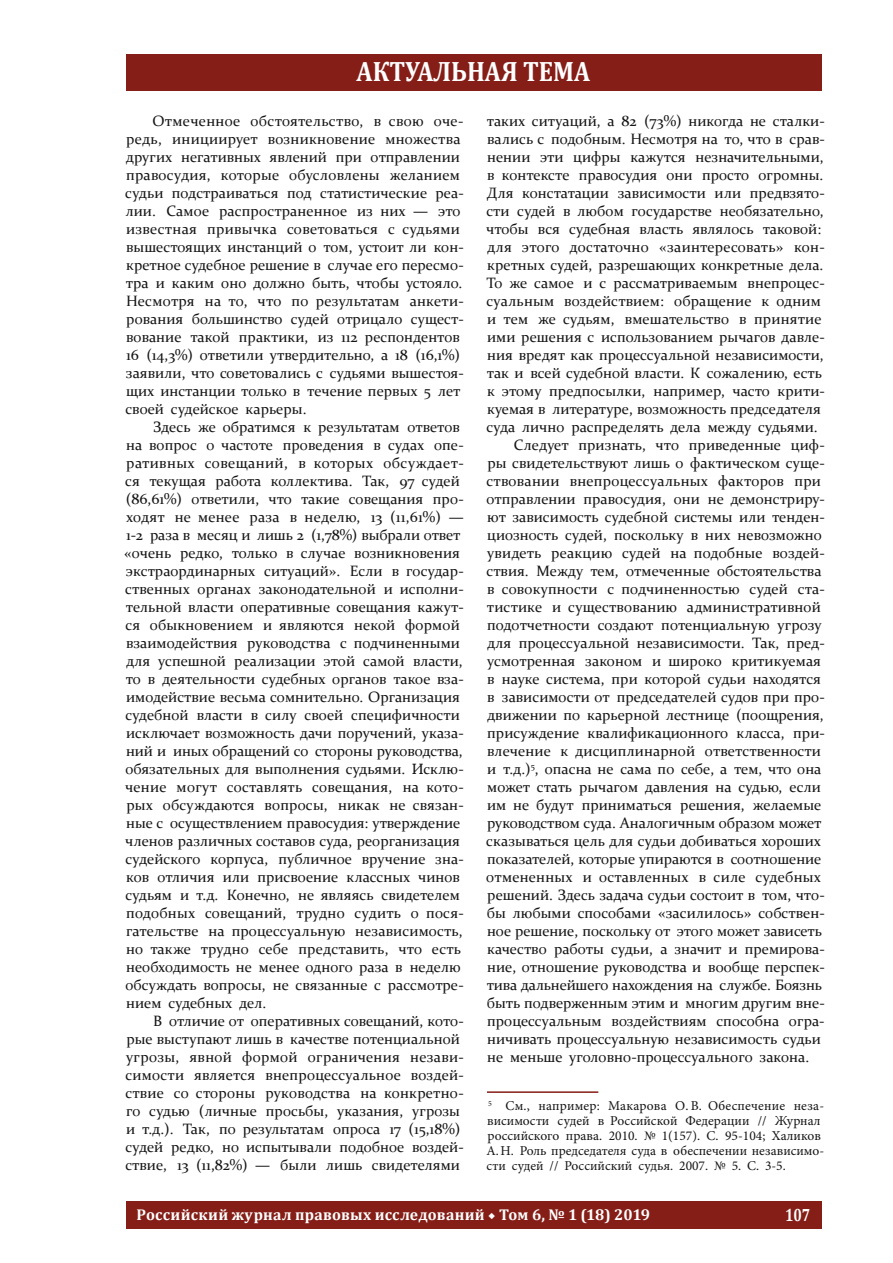
<style>
.page{position:relative;width:893px;height:1263px;background:#fff}
.page>*{position:absolute;margin:0;border:0;box-sizing:border-box;transform-origin:0 0}
.t1{font:700 28.2px "Cambria";color:#fff;scale:.88 1}
.t2{font:700 17.85px "Cambria";color:#fff;scale:.8 1}
.t3{font:700 15.6px "Cambria";letter-spacing:.015em;color:#fff}
.t4{font:15px/18px "Constantia";color:#131413}
.t5{font:13.5px/15px "Minion Pro";color:#131413}
.s1{font-family:"Minion Pro"}
</style>
<div class="page">
<div style="left:126px;top:54px;width:695px;height:36px;background:#851e17"></div>
<div style="left:126px;top:1202px;width:695px;height:27px;background:#851e17"></div>
<hr style="left:487px;top:1091px;width:111px;height:2px;background:#851e17">
<h1 class="t1" style="left:357px;top:51px;width:267px">АКТУАЛЬНАЯ ТЕМА</h1>
<p class="t4" style="left:125px;top:111px;width:340px;text-indent:27px">Отмеченное обстоятельство, в свою оче&shy;редь, инициирует возникновение множества других негативных явлений при отправлении правосудия, которые обусловлены желанием судьи подстраиваться под статистические реа&shy;лии. Самое распространенное из них — это известная привычка советоваться с судьями вышестоящих инстанций о том, устоит ли кон&shy;кретное судебное решение в случае его пересмо&shy;тра и каким оно должно быть, чтобы устояло.<br>Несмотря на то, что по результатам анкети&shy;рования большинство судей отрицало сущест&shy;вование такой практики, из 112 респондентов 16 (14,3%) ответили утвердительно, а 18 (16,1%) заявили, что советовались с судьями вышестоя&shy;щих инстанции только в течение первых 5 лет своей судейское карьеры.</p>
<p class="t4" style="left:124px;top:417px;width:341px;text-indent:29px">Здесь же обратимся к результатам ответов на вопрос о частоте проведения в судах опе&shy;ративных совещаний, в которых обсуждает&shy;ся текущая работа коллектива. Так, 97 судей (86,61%) ответили, что такие совещания про&shy;ходят не менее раза в неделю, 13 (11,61%) — 1-2 раза в месяц и лишь 2 (1,78%) выбрали ответ «очень редко, только в случае возникновения экстраординарных ситуаций». Если в государ&shy;ственных органах законодательной и исполни&shy;тельной власти оперативные совещания кажут&shy;ся обыкновением и являются некой формой взаимодействия руководства с подчиненными для успешной реализации этой самой власти, то в деятельности судебных органов такое вза&shy;имодействие весьма сомнительно. Организация судебной власти в силу своей специфичности исключает возможность дачи поручений, указа&shy;ний и иных обращений со стороны руководства, обязательных для выполнения судьями. Исклю&shy;чение могут составлять совещания, на кото&shy;рых обсуждаются вопросы, никак не связан&shy;ные с осуществлением правосудия: утверждение членов различных составов суда, реорганизация судейского корпуса, публичное вручение зна&shy;ков отличия или присвоение классных чинов судьям и т.д. Конечно, не являясь свидетелем подобных совещаний, трудно судить о пося&shy;гательстве на процессуальную независимость, но также трудно себе представить, что есть необходимость не менее одного раза в неделю обсуждать вопросы, не связанные с рассмотре&shy;нием судебных дел.</p>
<p class="t4" style="left:125px;top:1011px;width:340px;text-indent:28px">В отличие от оперативных совещаний, кото&shy;рые выступают лишь в качестве потенциальной угрозы, явной формой ограничения незави&shy;симости является внепроцессуальное воздей&shy;ствие со стороны руководства на конкретно&shy;го судью (личные просьбы, указания, угрозы и т.д.). Так, по результатам опроса 17 (15,18%) судей редко, но испытывали подобное воздей&shy;ствие, 13 (11,82%) — были лишь свидетелями</p>
<p class="t4" style="left:487px;top:111px;width:339px">таких ситуаций, а 82 (73%) никогда не сталки-</p>
<p class="t4" style="left:487px;top:129px;width:339px">вались с подобным. Несмотря на то, что в срав-</p>
<p class="t4" style="left:487px;top:147px;width:338px">нении эти цифры кажутся незначительными,</p>
<p class="t4" style="left:487px;top:165px;width:338px">в контексте правосудия они просто огромны.</p>
<p class="t4" style="left:487px;top:183px;width:339px">Для констатации зависимости или предвзято-</p>
<p class="t4" style="left:486px;top:201px;width:339px">сти судей в любом государстве необязательно,</p>
<p class="t4" style="left:486px;top:219px;width:337px">чтобы вся судебная власть являлось таковой:</p>
<p class="t4" style="left:487px;top:237px;width:339px">для этого достаточно «заинтересовать» кон-</p>
<p class="t4" style="left:487px;top:255px;width:338px">кретных судей, разрешающих конкретные дела.</p>
<p class="t4" style="left:487px;top:273px;width:340px">То же самое и с рассматриваемым внепроцес-</p>
<p class="t4" style="left:486px;top:291px;width:336px">суальным воздействием: обращение к одним</p>
<p class="t4" style="left:487px;top:309px;width:336px">и тем же судьям, вмешательство в принятие</p>
<p class="t4" style="left:487px;top:327px;width:339px">ими решения с использованием рычагов давле-</p>
<p class="t4" style="left:487px;top:345px;width:338px">ния вредят как процессуальной независимости,</p>
<p class="t4" style="left:487px;top:363px;width:337px">так и всей судебной власти. К сожалению, есть</p>
<p class="t4" style="left:487px;top:381px;width:339px">к этому предпосылки, например, часто крити-</p>
<p class="t4" style="left:487px;top:399px;width:335px">куемая в литературе, возможность председателя</p>
<p class="t4" style="left:486px;top:417px;width:333px">суда лично распределять дела между судьями.</p>
<p class="t4" style="left:514px;top:435px;width:313px">Следует признать, что приведенные циф-</p>
<p class="t4" style="left:487px;top:453px;width:339px">ры свидетельствуют лишь о фактическом суще-</p>
<p class="t4" style="left:486px;top:471px;width:336px">ствовании внепроцессуальных факторов при</p>
<p class="t4" style="left:486px;top:489px;width:340px">отправлении правосудия, они не демонстриру-</p>
<p class="t4" style="left:487px;top:507px;width:339px">ют зависимость судебной системы или тенден-</p>
<p class="t4" style="left:487px;top:525px;width:336px">циозность судей, поскольку в них невозможно</p>
<p class="t4" style="left:487px;top:543px;width:339px">увидеть реакцию судей на подобные воздей-</p>
<p class="t4" style="left:486px;top:561px;width:337px">ствия. Между тем, отмеченные обстоятельства</p>
<p class="t4" style="left:487px;top:579px;width:339px">в совокупности с подчиненностью судей ста-</p>
<p class="t4" style="left:487px;top:597px;width:335px">тистике и существованию административной</p>
<p class="t4" style="left:487px;top:615px;width:336px">подотчетности создают потенциальную угрозу</p>
<p class="t4" style="left:487px;top:633px;width:339px">для процессуальной независимости. Так, пред-</p>
<p class="t4" style="left:487px;top:651px;width:335px">усмотренная законом и широко критикуемая</p>
<p class="t4" style="left:487px;top:669px;width:335px">в науке система, при которой судьи находятся</p>
<p class="t4" style="left:487px;top:687px;width:339px">в зависимости от председателей судов при про-</p>
<p class="t4" style="left:487px;top:705px;width:338px">движении по карьерной лестнице (поощрения,</p>
<p class="t4" style="left:487px;top:723px;width:339px">присуждение квалификационного класса, при-</p>
<p class="t4" style="left:487px;top:741px;width:335px">влечение к дисциплинарной ответственности</p>
<p class="t4" style="left:487px;top:759px;width:336px">и т.д.)<sup>5</sup>, опасна не сама по себе, а тем, что она</p>
<p class="t4" style="left:487px;top:777px;width:335px">может стать рычагом давления на судью, если</p>
<p class="t4" style="left:487px;top:795px;width:336px">им не будут приниматься решения, желаемые</p>
<p class="t4" style="left:487px;top:813px;width:336px">руководством суда. Аналогичным образом может</p>
<p class="t4" style="left:486px;top:831px;width:336px">сказываться цель для судьи добиваться хороших</p>
<p class="t4" style="left:487px;top:849px;width:336px">показателей, которые упираются в соотношение</p>
<p class="t4" style="left:486px;top:867px;width:336px">отмененных и оставленных в силе судебных</p>
<p class="t4" style="left:487px;top:885px;width:339px">решений. Здесь задача судьи состоит в том, что-</p>
<p class="t4" style="left:487px;top:903px;width:339px">бы любыми способами «засилилось» собствен-</p>
<p class="t4" style="left:487px;top:921px;width:336px">ное решение, поскольку от этого может зависеть</p>
<p class="t4" style="left:487px;top:939px;width:339px">качество работы судьи, а значит и премирова-</p>
<p class="t4" style="left:487px;top:957px;width:339px">ние, отношение руководства и вообще перспек-</p>
<p class="t4" style="left:487px;top:975px;width:337px">тива дальнейшего нахождения на службе. Боязнь</p>
<p class="t4" style="left:487px;top:993px;width:339px">быть подверженным этим и многим другим вне-</p>
<p class="t4" style="left:487px;top:1011px;width:339px">процессуальным воздействиям способна огра-</p>
<p class="t4" style="left:487px;top:1029px;width:335px">ничивать процессуальную независимость судьи</p>
<p class="t4" style="left:487px;top:1047px;width:324px">не меньше уголовно-процессуального закона.</p>
<p class="t5" style="left:486px;top:1098px;width:339px"><sup>5</sup> См., например: Макарова О. В. Обеспечение неза&shy;висимости судей в Российской Федерации // Журнал российского права. 2010. № 1(157). С. 95-104; Халиков А.Н. Роль председателя суда в обеспечении независимо&shy;сти судей // Российский судья. 2007. № 5. С. 3-5.</p>
<p class="t3" style="left:137px;top:1203px;width:515px">Российский журнал правовых исследований <span class="s1">◆</span> Том 6, № 1 (18) 2019</p>
<p class="t2" style="left:785px;top:1202px;width:33px">107</p>
</div>
